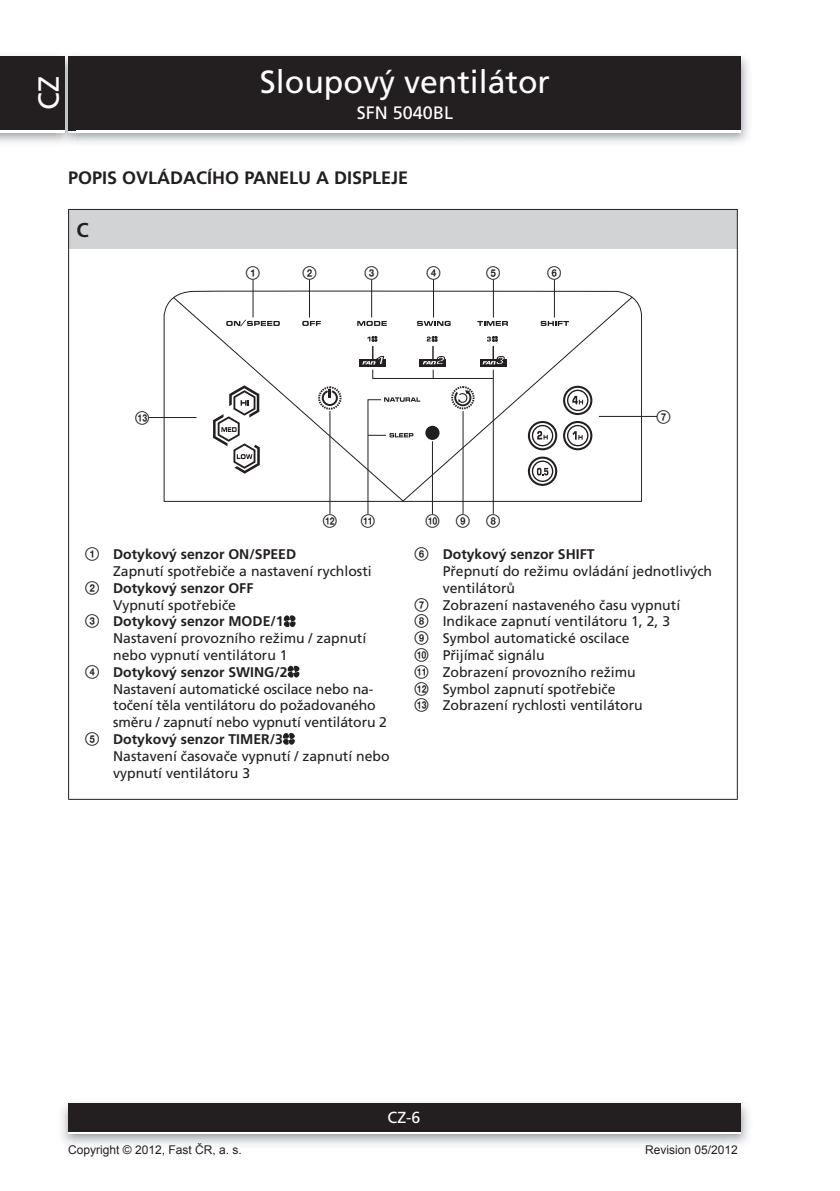
<style>
.page{position:relative;width:840px;height:1191px;background:#fff}
.page>*{position:absolute;margin:0;border:0;box-sizing:border-box;transform-origin:0 0}
.t1{font:32px "Frutiger CE";color:#fff}
.t2{font:29px "Frutiger CE";color:#fff}
.t3{font:700 20px "Frutiger CE";color:#231f20}
.t4{font:700 18px "Frutiger CE";color:#231f20}
.t5{font:18px "Frutiger CE";color:#fff}
.t6{font:16px "Frutiger CE";color:#fff}
.t7{font:14px "Frutiger CE";color:#231f20}
.t8{font:700 14px "Frutiger CE";color:#231f20}
.t9{font:14px "Zz 3";color:#231f20}
.t10{font:12px "Arial";color:#231f20}
.s1{font-family:"Zz 3";font-weight:400}
.s2{font-family:"Zz 3"}
</style>
<div class="page">
<img style="left:0;top:56px;width:749px;height:87px">
<div style="left:68px;top:59px;width:672px;height:74px;background:#fff"></div>
<div style="left:68px;top:57px;width:672px;height:73px;background:#231f20"></div>
<img style="left:62px;top:1103px;width:687px;height:41px">
<div style="left:68px;top:1106px;width:672px;height:28px;background:linear-gradient(to right,#fff,#fff)"></div>
<div style="left:68px;top:1103px;width:672px;height:28px;background:#231f20"></div>
<img style="left:57px;top:56px;width:18px;height:87px">
<img style="left:68px;top:130px;width:7px;height:3px">
<svg style="left:68px;top:57px;width:7px;height:2px"></svg>
<img style="left:68px;top:59px;width:7px;height:71px">
<div style="left:0;top:59px;width:64px;height:74px;background:#fff"></div>
<div style="left:0;top:57px;width:64px;height:73px;background:#231f20"></div>
<div style="left:69px;top:209px;width:668px;height:40px;background:#d1d3d4"></div>
<hr style="left:68px;top:209px;width:669px;height:1px;background:#231f20">
<hr style="left:68px;top:210px;width:1px;height:39px;background:#231f20">
<hr style="left:736px;top:210px;width:1px;height:39px;background:#231f20">
<hr style="left:68px;top:249px;width:1px;height:550px;background:#231f20">
<hr style="left:736px;top:249px;width:1px;height:550px;background:#231f20">
<hr style="left:68px;top:799px;width:669px;height:1px;background:#231f20">
<hr style="left:252px;top:279px;width:1px;height:38px;background:#231f20">
<svg style="left:164px;top:291px;width:477px;height:210px"></svg>
<svg style="left:173px;top:296px;width:459px;height:205px"></svg>
<div style="left:425px;top:426px;width:14px;height:14px;background:#231f20;border-radius:50%"></div>
<div style="left:359px;top:359px;width:27px;height:7px;background:#231f20"></div>
<div style="left:479px;top:359px;width:27px;height:7px;background:#231f20"></div>
<svg style="left:527px;top:421px;width:65px;height:29px"></svg>
<svg style="left:562px;top:386px;width:30px;height:29px"></svg>
<svg style="left:318px;top:386px;width:23px;height:24px"></svg>
<svg style="left:451px;top:386px;width:23px;height:23px"></svg>
<svg style="left:213px;top:385px;width:47px;height:89px"></svg>
<svg style="left:527px;top:456px;width:30px;height:30px"></svg>
<svg style="left:226px;top:320px;width:54px;height:6px"></svg>
<svg style="left:302px;top:321px;width:19px;height:5px"></svg>
<svg style="left:357px;top:321px;width:29px;height:5px"></svg>
<svg style="left:417px;top:321px;width:33px;height:5px"></svg>
<svg style="left:477px;top:321px;width:30px;height:5px"></svg>
<svg style="left:540px;top:321px;width:28px;height:5px"></svg>
<hr style="left:309px;top:279px;width:1px;height:38px;background:#231f20">
<hr style="left:371px;top:279px;width:1px;height:38px;background:#231f20">
<hr style="left:433px;top:279px;width:1px;height:38px;background:#231f20">
<hr style="left:492px;top:279px;width:1px;height:38px;background:#231f20">
<hr style="left:553px;top:279px;width:1px;height:38px;background:#231f20">
<hr style="left:492px;top:370px;width:1px;height:144px;background:#231f20">
<hr style="left:462px;top:411px;width:1px;height:103px;background:#231f20">
<hr style="left:598px;top:416px;width:58px;height:1px;background:#231f20">
<hr style="left:431px;top:441px;width:1px;height:73px;background:#231f20">
<hr style="left:148px;top:417px;width:48px;height:1px;background:#231f20">
<svg style="left:362px;top:336px;width:142px;height:43px"></svg>
<hr style="left:329px;top:411px;width:1px;height:103px;background:#231f20">
<svg style="left:367px;top:397px;width:53px;height:117px"></svg>
<svg style="left:283px;top:615px;width:12px;height:12px"></svg>
<svg style="left:287px;top:665px;width:12px;height:12px"></svg>
<svg style="left:283px;top:733px;width:11px;height:12px"></svg>
<h2 class="t2" style="left:35px;top:110px;width:35px;rotate:-90deg">CZ</h2>
<h1 class="t1" style="left:260px;top:67px;width:291px">Sloupový ventilátor</h1>
<p class="t5" style="left:356px;top:104px;width:98px">SFN 5040BL</p>
<p class="t4" style="left:68px;top:169px;width:341px">POPIS OVLÁDACÍHO PANELU A DISPLEJE</p>
<h3 class="t3" style="left:77px;top:220px;width:14px">C</h3>
<p class="t9" style="left:245px;top:266px;width:16px">1</p>
<p class="t9" style="left:302px;top:266px;width:16px">2</p>
<p class="t9" style="left:364px;top:266px;width:16px">3</p>
<p class="t9" style="left:426px;top:266px;width:16px">4</p>
<p class="t9" style="left:485px;top:266px;width:16px">5</p>
<p class="t9" style="left:546px;top:266px;width:16px">6</p>
<p class="t9" style="left:135px;top:411px;width:16px">qd</p>
<p class="t9" style="left:322px;top:514px;width:16px">qs</p>
<p class="t9" style="left:360px;top:514px;width:16px">qa</p>
<p class="t9" style="left:455px;top:514px;width:47px">9 8</p>
<p class="t9" style="left:425px;top:514px;width:16px">0</p>
<p class="t9" style="left:655px;top:410px;width:16px">7</p>
<p class="t8" style="left:85px;top:547px;width:213px"><span class="s1">1</span> Dotykový senzor ON/SPEED</p>
<p class="t7" style="left:113px;top:564px;width:260px">Zapnutí spotřebiče a nastavení rychlosti</p>
<p class="t8" style="left:85px;top:581px;width:170px"><span class="s1">2</span> Dotykový senzor OFF</p>
<p class="t7" style="left:113px;top:598px;width:124px">Vypnutí spotřebiče</p>
<p class="t8" style="left:85px;top:614px;width:200px"><span class="s1">3</span> Dotykový senzor MODE/1</p>
<p class="t7" style="left:113px;top:631px;width:254px">Nastavení provozního režimu / zapnutí</p>
<p class="t7" style="left:113px;top:648px;width:176px">nebo vypnutí ventilátoru 1</p>
<p class="t8" style="left:85px;top:665px;width:204px"><span class="s1">4</span> Dotykový senzor SWING/2</p>
<p class="t7" style="left:113px;top:682px;width:261px">Nastavení automatické oscilace nebo na-</p>
<p class="t7" style="left:113px;top:698px;width:264px">točení těla ventilátoru do požadovaného</p>
<p class="t7" style="left:113px;top:715px;width:275px">směru / zapnutí nebo vypnutí ventilátoru 2</p>
<p class="t8" style="left:85px;top:732px;width:199px"><span class="s1">5</span> Dotykový senzor TIMER/3</p>
<p class="t7" style="left:113px;top:749px;width:278px">Nastavení časovače vypnutí / zapnutí nebo</p>
<p class="t7" style="left:113px;top:766px;width:138px">vypnutí ventilátoru 3</p>
<p class="t8" style="left:414px;top:547px;width:182px"><span class="s1">6</span> Dotykový senzor SHIFT</p>
<p class="t7" style="left:442px;top:564px;width:271px">Přepnutí do režimu ovládání jednotlivých</p>
<p class="t7" style="left:442px;top:581px;width:74px">ventilátorů</p>
<p class="t7" style="left:414px;top:598px;width:267px"><span class="s2">7</span> Zobrazení nastaveného času vypnutí</p>
<p class="t7" style="left:414px;top:614px;width:257px"><span class="s2">8</span> Indikace zapnutí ventilátoru 1, 2, 3</p>
<p class="t7" style="left:414px;top:631px;width:217px"><span class="s2">9</span> Symbol automatické oscilace</p>
<p class="t7" style="left:414px;top:648px;width:132px"><span class="s2">0</span> Přijímač signálu</p>
<p class="t7" style="left:414px;top:665px;width:223px"><span class="s2">qa</span> Zobrazení provozního režimu</p>
<p class="t7" style="left:414px;top:682px;width:203px"><span class="s2">qs</span> Symbol zapnutí spotřebiče</p>
<p class="t7" style="left:414px;top:698px;width:230px"><span class="s2">qd</span> Zobrazení rychlosti ventilátoru</p>
<p class="t6" style="left:387px;top:1110px;width:34px">CZ-6</p>
<p class="t10" style="left:68px;top:1143px;width:175px">Copyright © 2012, Fast ČR, a. s.</p>
<p class="t10" style="left:644px;top:1143px;width:94px">Revision 05/2012</p>
</div>
